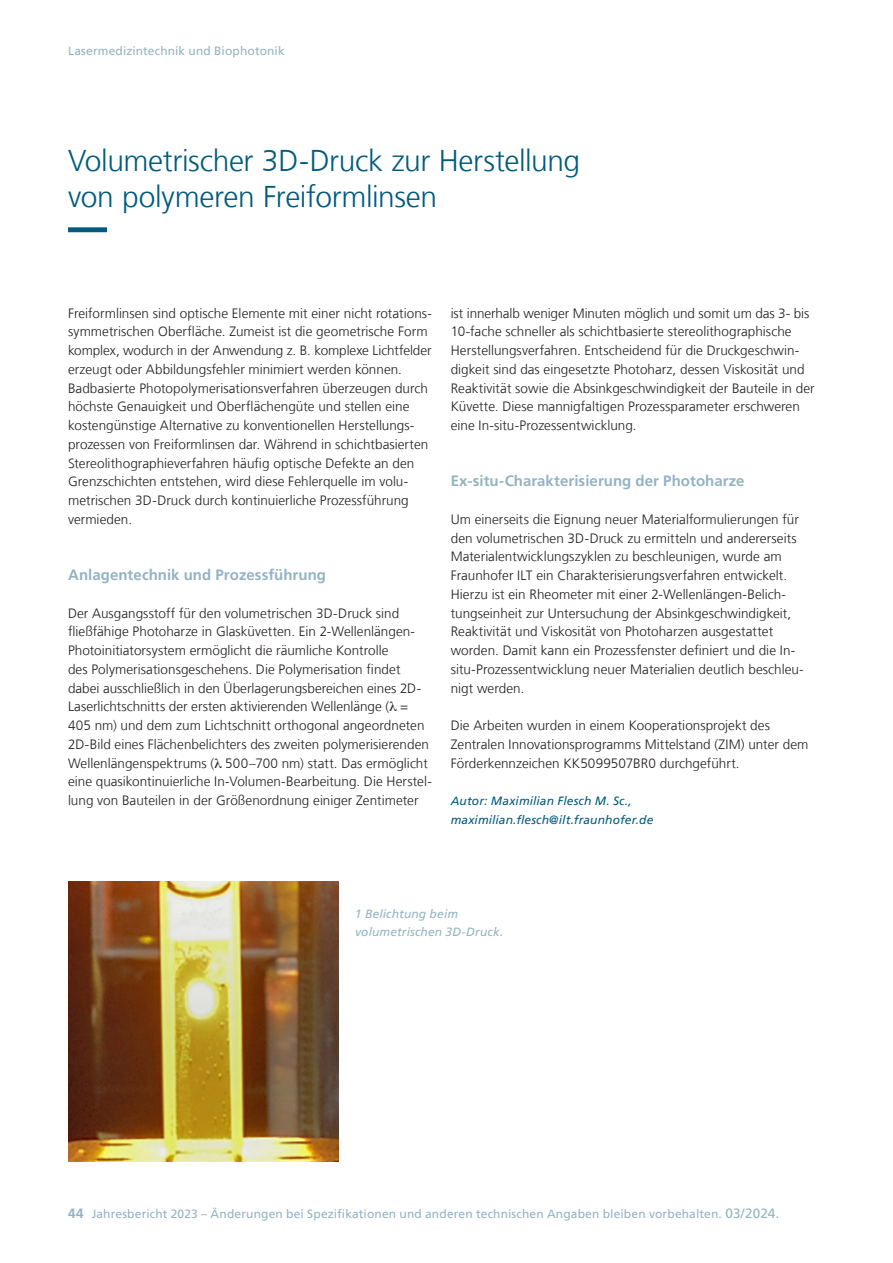
<style>
.page{position:relative;width:893px;height:1263px;background:#fff}
.page>*{position:absolute;margin:0;border:0;box-sizing:border-box;transform-origin:0 0}
.t1{font:300 30px/36px "Frutiger LT Com";letter-spacing:-.015em;color:#005b7f}
.t2{font:700 15px "Frutiger LT Com";letter-spacing:.005em;color:#93b3c3}
.t3{font:300 13.5px/18.8px "Frutiger LT Com";letter-spacing:.005em;color:#231f20}
.t4{font:12px "Frutiger LT Com";letter-spacing:.01em;color:#93b3c3}
.t5{font:italic 12px/18.8px "Frutiger LT Com";letter-spacing:.01em;color:#005b7f}
.t6{font:italic 12px/18.8px "Frutiger LT Com";letter-spacing:.015em;color:#93b3c3}
.s1{font-weight:700;font-size:13.5px}
.s2{font-size:13.5px}
</style>
<div class="page">
<img style="left:68px;top:882px;width:270px;height:279px">
<svg style="left:68px;top:227px;width:39px;height:5px"></svg>
<p class="t4" style="left:68px;top:44px;width:218px">Lasermedizintechnik und Biophotonik</p>
<h1 class="t1" style="left:68px;top:143px;width:514px">Volumetrischer 3D-Druck zur Herstellung von polymeren Freiformlinsen</h1>
<p class="t3" style="left:68px;top:304px;width:365px">Freiformlinsen sind optische Elemente mit einer nicht rotations&shy;symmetrischen Oberfläche. Zumeist ist die geometrische Form komplex, wodurch in der Anwendung z. B. komplexe Lichtfelder erzeugt oder Abbildungsfehler minimiert werden können.<br>Badbasierte Photopolymerisationsverfahren überzeugen durch höchste Genauigkeit und Oberflächengüte und stellen eine kostengünstige Alternative zu konventionellen Herstellungs&shy;prozessen von Freiformlinsen dar. Während in schichtbasierten Stereolithographieverfahren häufig optische Defekte an den Grenzschichten entstehen, wird diese Fehlerquelle im volu&shy;metrischen 3D-Druck durch kontinuierliche Prozessführung vermieden.</p>
<p class="t2" style="left:68px;top:566px;width:260px">Anlagentechnik und Prozessführung</p>
<p class="t3" style="left:68px;top:604px;width:365px">Der Ausgangsstoff für den volumetrischen 3D-Druck sind fließfähige Photoharze in Glasküvetten. Ein 2-Wellenlängen-Photoinitiatorsystem ermöglicht die räumliche Kontrolle<br>des Polymerisationsgeschehens. Die Polymerisation findet dabei ausschließlich in den Überlagerungsbereichen eines 2D-Laserlichtschnitts der ersten aktivierenden Wellenlänge ( = 405 nm) und dem zum Lichtschnitt orthogonal angeordneten 2D-Bild eines Flächenbelichters des zweiten polymerisierenden Wellenlängenspektrums ( 500–700 nm) statt. Das ermöglicht eine quasikontinuierliche In-Volumen-Bearbeitung. Die Herstel&shy;lung von Bauteilen in der Größenordnung einiger Zentimeter</p>
<p class="t3" style="left:451px;top:304px;width:366px">ist innerhalb weniger Minuten möglich und somit um das 3- bis 10-fache schneller als schichtbasierte stereolithographische Herstellungsverfahren. Entscheidend für die Druckgeschwin&shy;digkeit sind das eingesetzte Photoharz, dessen Viskosität und Reaktivität sowie die Absinkgeschwindigkeit der Bauteile in der Küvette. Diese mannigfaltigen Prozessparameter erschweren eine In-situ-Prozessentwicklung.</p>
<p class="t2" style="left:451px;top:472px;width:295px">Ex-situ-Charakterisierung der Photoharze</p>
<p class="t3" style="left:451px;top:510px;width:355px">Um einerseits die Eignung neuer Materialformulierungen für den volumetrischen 3D-Druck zu ermitteln und andererseits Materialentwicklungszyklen zu beschleunigen, wurde am Fraunhofer ILT ein Charakterisierungsverfahren entwickelt.<br>Hierzu ist ein Rheometer mit einer 2-Wellenlängen-Belich&shy;tungseinheit zur Untersuchung der Absinkgeschwindigkeit, Reaktivität und Viskosität von Photoharzen ausgestattet worden. Damit kann ein Prozessfenster definiert und die In&shy;situ-Prozessentwicklung neuer Materialien deutlich beschleu&shy;nigt werden.</p>
<p class="t3" style="left:451px;top:716px;width:359px">Die Arbeiten wurden in einem Kooperationsprojekt des<br>Zentralen Innovationsprogramms Mittelstand (ZIM) unter dem<br>Förderkennzeichen KK5099507BR0 durchgeführt.</p>
<p class="t5" style="left:451px;top:792px;width:204px">Autor: Maximilian Flesch M. Sc., maximilian.flesch@ilt.fraunhofer.de</p>
<p class="t6" style="left:355px;top:904px;width:150px">1 Belichtung beim volumetrischen 3D-Druck.</p>
<p class="t4" style="left:68px;top:1206px;width:713px"><span class="s1">44</span> Jahresbericht 2023 – Änderungen bei Spezifikationen und anderen technischen Angaben bleiben vorbehalten. <span class="s2">03/2024.</span></p>
</div>
